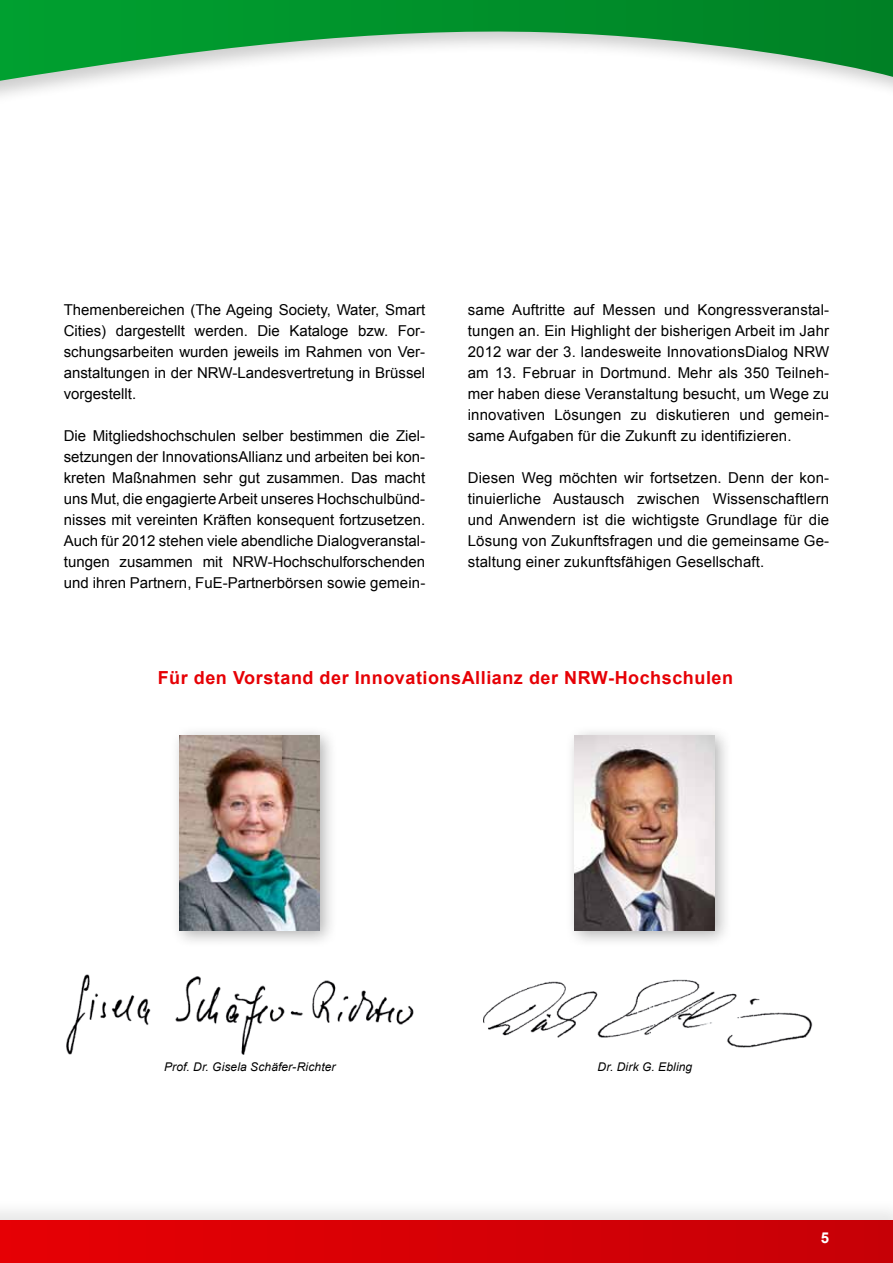
<style>
.page{position:relative;width:893px;height:1263px;background:#fff}
.page>*{position:absolute;margin:0;border:0;box-sizing:border-box;transform-origin:0 0}
.t1{font:700 18px "Arial";letter-spacing:.03em;color:#e60005}
.t2{font:15px/21px "Arial";letter-spacing:.01em;color:#000;text-align:justify}
.t3{font:700 15px "Arial";color:#fff}
.t4{font:italic 12px "Arial";letter-spacing:.01em;color:#000}
</style>
<div class="page">
<div style="left:0;top:1197px;width:893px;height:66px;background:#000;opacity:.1"></div>
<div style="left:0;top:1220px;width:893px;height:43px;background:linear-gradient(to right,#e70005,#c70006)"></div>
<img style="left:66px;top:974px;width:348px;height:80px">
<img style="left:483px;top:979px;width:330px;height:69px">
<div style="left:169px;top:724px;width:169px;height:224px;background:#000;opacity:.3"></div>
<img style="left:180px;top:735px;width:140px;height:195px">
<div style="left:564px;top:724px;width:168px;height:224px;background:#000;opacity:.3"></div>
<img style="left:574px;top:735px;width:140px;height:195px">
<svg style="left:0;top:0;width:893px;height:81px"></svg>
<p class="t2" style="left:64px;top:299px;width:363px">Themenbereichen (The Ageing Society, Water, Smart Cities) dargestellt werden. Die Kataloge bzw. For&shy;schungsarbeiten wurden jeweils im Rahmen von Ver&shy;anstaltungen in der NRW-Landesvertretung in Brüssel vorgestellt.</p>
<p class="t2" style="left:64px;top:425px;width:363px">Die Mitgliedshochschulen selber bestimmen die Ziel&shy;setzungen der InnovationsAllianz und arbeiten bei kon&shy;kreten Maßnahmen sehr gut zusammen. Das macht uns Mut, die engagierteArbeit unseres Hochschulbünd&shy;nisses mit vereinten Kräften konsequent fortzusetzen.<br>Auch für 2012 stehen viele abendliche Dialogveranstal&shy;tungen zusammen mit NRW-Hochschulforschenden und ihren Partnern, FuE-Partnerbörsen sowie gemein-</p>
<p class="t2" style="left:468px;top:299px;width:363px">same Auftritte auf Messen und Kongressveranstal&shy;tungen an. Ein Highlight der bisherigen Arbeit im Jahr 2012 war der 3. landesweite InnovationsDialog NRW am 13. Februar in Dortmund. Mehr als 350 Teilneh&shy;mer haben diese Veranstaltung besucht, um Wege zu innovativen Lösungen zu diskutieren und gemein&shy;same Aufgaben für die Zukunft zu identifizieren.</p>
<p class="t2" style="left:468px;top:467px;width:363px">Diesen Weg möchten wir fortsetzen. Denn der kon&shy;tinuierliche Austausch zwischen Wissenschaftlern und Anwendern ist die wichtigste Grundlage für die Lösung von Zukunftsfragen und die gemeinsame Ge&shy;staltung einer zukunftsfähigen Gesellschaft.</p>
<p class="t1" style="left:158px;top:665px;width:577px">Für den Vorstand der InnovationsAllianz der NRW-Hochschulen</p>
<p class="t4" style="left:164px;top:1059px;width:173px">Prof. Dr. Gisela Schäfer-Richter</p>
<p class="t4" style="left:598px;top:1059px;width:96px">Dr. Dirk G. Ebling</p>
<p class="t3" style="left:821px;top:1228px;width:10px">5</p>
</div>
